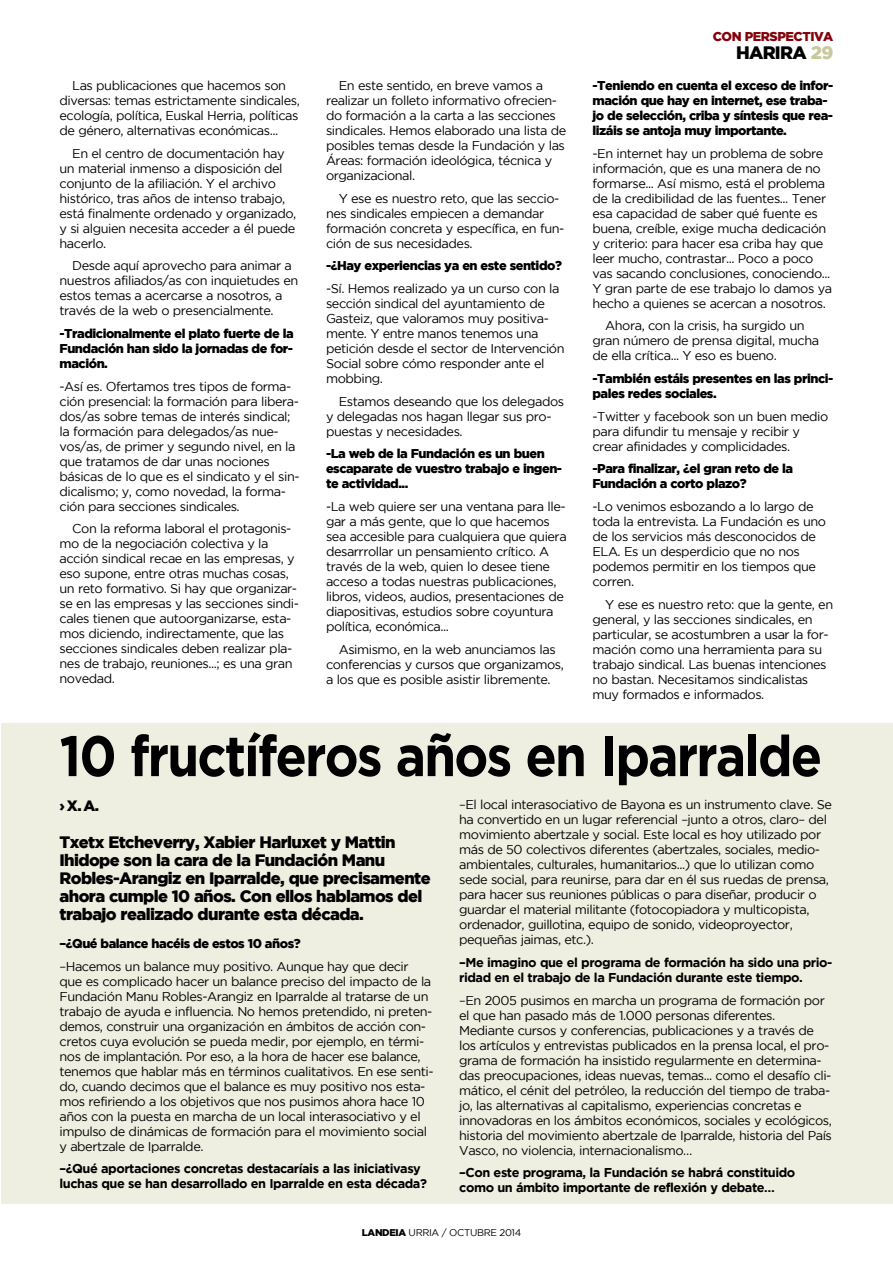
<style>
.page{position:relative;width:893px;height:1263px;background:#fff}
.page>*{position:absolute;margin:0;border:0;box-sizing:border-box;transform-origin:0 0}
.t1{font:700 57px "Gotham";letter-spacing:-.035em;color:#000;scale:.9 1}
.t2{font:900 18px "Gotham";letter-spacing:-.035em;color:#000}
.t3{font:900 16.5px/18px "Gotham";letter-spacing:-.035em;color:#000}
.t4{font:900 15px "Gotham";color:#000}
.t5{font:12.75px/15px "Gotham";letter-spacing:-.035em;color:#000}
.t6{font:900 12.75px/15px "Gotham";letter-spacing:-.035em;color:#000}
.t7{font:700 12.75px/15px "Gotham";letter-spacing:-.035em;color:#000}
.t8{font:900 12.75px "Gotham";letter-spacing:-.035em;color:#85000b}
.t9{font:9.75px "Gotham";letter-spacing:-.035em;color:#000}
.s1{color:#c7c99b}
.s2{font-weight:900}
</style>
<div class="page">
<div style="left:1px;top:723px;width:892px;height:480px;background:#eeefe1"></div>
<p class="t5" style="left:60px;top:79px;width:242px;text-indent:13px">Las publicaciones que hacemos son diversas: temas estrictamente sindicales, ecología, política, Euskal Herria, políticas de género, alternativas económicas...</p>
<p class="t5" style="left:60px;top:147px;width:238px;text-indent:13px">En el centro de documentación hay un material inmenso a disposición del conjunto de la afiliación. Y el archivo histórico, tras años de intenso trabajo, está finalmente ordenado y organizado, y si alguien necesita acceder a él puede hacerlo.</p>
<p class="t5" style="left:60px;top:259px;width:240px;text-indent:13px">Desde aquí aprovecho para animar a nuestros afiliados/as con inquietudes en estos temas a acercarse a nosotros, a través de la web o presencialmente.</p>
<p class="t6" style="left:60px;top:327px;width:236px;text-align:justify">-Tradicionalmente el plato fuerte de la Fundación han sido la jornadas de for&shy;mación.</p>
<p class="t5" style="left:60px;top:380px;width:242px">-Así es. Ofertamos tres tipos de forma&shy;ción presencial: la formación para libera&shy;dos/as sobre temas de interés sindical; la formación para delegados/as nue&shy;vos/as, de primer y segundo nivel, en la que tratamos de dar unas nociones básicas de lo que es el sindicato y el sin&shy;dicalismo; y, como novedad, la forma&shy;ción para secciones sindicales.</p>
<p class="t5" style="left:60px;top:522px;width:241px;text-indent:13px">Con la reforma laboral el protagonis&shy;mo de la negociación colectiva y la acción sindical recae en las empresas, y eso supone, entre otras muchas cosas, un reto formativo. Si hay que organizar&shy;se en las empresas y las secciones sindi&shy;cales tienen que autoorganizarse, esta&shy;mos diciendo, indirectamente, que las secciones sindicales deben realizar pla&shy;nes de trabajo, reuniones...; es una gran novedad.</p>
<p class="t5" style="left:326px;top:79px;width:242px;text-indent:13px">En este sentido, en breve vamos a realizar un folleto informativo ofrecien&shy;do formación a la carta a las secciones sindicales. Hemos elaborado una lista de posibles temas desde la Fundación y las Áreas: formación ideológica, técnica y organizacional.</p>
<p class="t5" style="left:326px;top:192px;width:240px;text-indent:13px">Y ese es nuestro reto, que las seccio&shy;nes sindicales empiecen a demandar formación concreta y específica, en fun&shy;ción de sus necesidades.</p>
<p class="t6" style="left:326px;top:259px;width:237px">-¿Hay experiencias ya en este sentido?</p>
<p class="t5" style="left:326px;top:282px;width:240px">-Sí. Hemos realizado ya un curso con la sección sindical del ayuntamiento de Gasteiz, que valoramos muy positiva&shy;mente. Y entre manos tenemos una petición desde el sector de Intervención Social sobre cómo responder ante el mobbing.</p>
<p class="t5" style="left:326px;top:395px;width:240px;text-indent:13px">Estamos deseando que los delegados y delegadas nos hagan llegar sus pro&shy;puestas y necesidades.</p>
<p class="t6" style="left:326px;top:447px;width:238px">-La web de la Fundación es un buen escaparate de vuestro trabajo e ingen&shy;te actividad...</p>
<p class="t5" style="left:326px;top:500px;width:242px">-La web quiere ser una ventana para lle&shy;gar a más gente, que lo que hacemos sea accesible para cualquiera que quiera desarrrollar un pensamiento crítico. A través de la web, quien lo desee tiene acceso a todas nuestras publicaciones, libros, videos, audios, presentaciones de diapositivas, estudios sobre coyuntura política, económica...</p>
<p class="t5" style="left:326px;top:643px;width:239px;text-indent:13px">Asimismo, en la web anunciamos las conferencias y cursos que organizamos, a los que es posible asistir libremente.</p>
<p class="t8" style="left:713px;top:32px;width:122px">CON PERSPECTIVA</p>
<h2 class="t2" style="left:736px;top:46px;width:99px">HARIRA <span class="s1">29</span></h2>
<p class="t6" style="left:592px;top:79px;width:242px">-Teniendo en cuenta el exceso de infor&shy;mación que hay en internet, ese traba&shy;jo de selección, criba y síntesis que rea&shy;lizáis se antoja muy importante.</p>
<p class="t5" style="left:592px;top:147px;width:241px">-En internet hay un problema de sobre información, que es una manera de no formarse... Así mismo, está el problema de la credibilidad de las fuentes... Tener esa capacidad de saber qué fuente es buena, creíble, exige mucha dedicación y criterio: para hacer esa criba hay que leer mucho, contrastar... Poco a poco vas sacando conclusiones, conociendo...<br>Y gran parte de ese trabajo lo damos ya hecho a quienes se acercan a nosotros.</p>
<p class="t5" style="left:592px;top:319px;width:228px;text-indent:13px">Ahora, con la crisis, ha surgido un gran número de prensa digital, mucha de ella crítica... Y eso es bueno.</p>
<p class="t6" style="left:592px;top:372px;width:242px">-También estáis presentes en las princi&shy;pales redes sociales.</p>
<p class="t5" style="left:592px;top:410px;width:237px">-Twitter y facebook son un buen medio para difundir tu mensaje y recibir y crear afinidades y complicidades.</p>
<p class="t6" style="left:592px;top:462px;width:202px">-Para finalizar, ¿el gran reto de la<br>Fundación a corto plazo?</p>
<p class="t5" style="left:592px;top:500px;width:235px">-Lo venimos esbozando a lo largo de toda la entrevista. La Fundación es uno de los servicios más desconocidos de<br>ELA. Es un desperdicio que no nos podemos permitir en los tiempos que corren.</p>
<p class="t5" style="left:592px;top:598px;width:242px;text-indent:13px">Y ese es nuestro reto: que la gente, en general, y las secciones sindicales, en particular, se acostumbren a usar la for&shy;mación como una herramienta para su trabajo sindical. Las buenas intenciones no bastan. Necesitamos sindicalistas muy formados e informados.</p>
<h1 class="t1" style="left:60px;top:734px;width:849px">10 fructíferos años en iparralde</h1>
<p class="t4" style="left:60px;top:800px;width:41px">›X.A.</p>
<p class="t3" style="left:60px;top:835px;width:373px">Txetx Etcheverry, Xabier Harluxet y mattin Ihidope son la cara de la Fundación manu Robles-Arangiz en Iparralde, que precisamente ahora cumple 10 años. Con ellos hablamos del trabajo realizado durante esta década.</p>
<p class="t6" style="left:60px;top:937px;width:243px">–¿Qué balance hacéis de estos 10 años?</p>
<p class="t5" style="left:60px;top:960px;width:376px">–Hacemos un balance muy positivo. Aunque hay que decir que es complicado hacer un balance preciso del impacto de la Fundación Manu Robles-Arangiz en Iparralde al tratarse de un trabajo de ayuda e influencia. No hemos pretendido, ni preten&shy;demos, construir una organización en ámbitos de acción con&shy;cretos cuya evolución se pueda medir, por ejemplo, en térmi&shy;nos de implantación. Por eso, a la hora de hacer ese balance, tenemos que hablar más en términos cualitativos. En ese senti&shy;do, cuando decimos que el balance es muy positivo nos esta&shy;mos refiriendo a los objetivos que nos pusimos ahora hace 10 años con la puesta en marcha de un local interasociativo y el impulso de dinámicas de formación para el movimiento social y abertzale de Iparralde.</p>
<p class="t7" style="left:60px;top:1162px;width:369px">–¿Qué aportaciones concretas destacaríais a las iniciativasy luchas que se han desarrollado en iparralde en esta década?</p>
<p class="t5" style="left:459px;top:798px;width:374px">–El local interasociativo de Bayona es un instrumento clave. Se ha convertido en un lugar referencial –junto a otros, claro– del movimiento abertzale y social. Este local es hoy utilizado por más de 50 colectivos diferentes (abertzales, sociales, medio&shy;ambientales, culturales, humanitarios...) que lo utilizan como sede social, para reunirse, para dar en él sus ruedas de prensa, para hacer sus reuniones públicas o para diseñar, producir o guardar el material militante (fotocopiadora y multicopista, ordenador, guillotina, equipo de sonido, videoproyector, pequeñas jaimas, etc.).</p>
<p class="t7" style="left:459px;top:956px;width:375px">–me imagino que el programa de formación ha sido una prio&shy;ridad en el trabajo de la fundación durante este tiempo.</p>
<p class="t5" style="left:459px;top:993px;width:374px">–En 2005 pusimos en marcha un programa de formación por el que han pasado más de 1.000 personas diferentes.<br>Mediante cursos y conferencias, publicaciones y a través de los artículos y entrevistas publicados en la prensa local, el pro&shy;grama de formación ha insistido regularmente en determina&shy;das preocupaciones, ideas nuevas, temas... como el desafío cli&shy;mático, el cénit del petróleo, la reducción del tiempo de traba&shy;jo, las alternativas al capitalismo, experiencias concretas e innovadoras en los ámbitos económicos, sociales y ecológicos, historia del movimiento abertzale de Iparralde, historia del País Vasco, no violencia, internacionalismo…</p>
<p class="t7" style="left:459px;top:1166px;width:338px">–Con este programa, la fundación se habrá constituido como un ámbito importante de reflexión y debate…</p>
<p class="t9" style="left:362px;top:1229px;width:161px"><span class="s2">LANDEIA</span> URRIA / OCTUBRE 2014</p>
</div>
